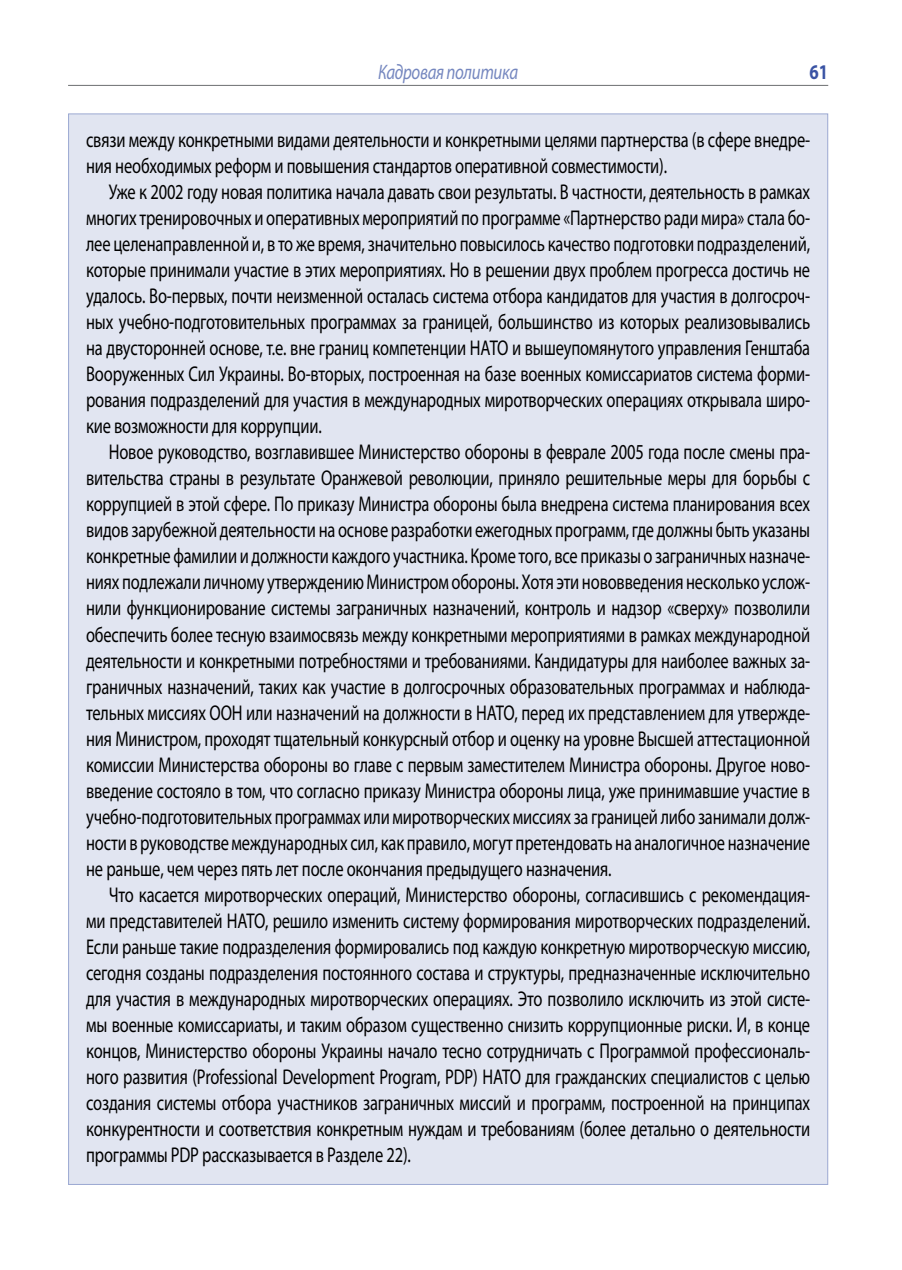
<style>
.page{position:relative;width:902px;height:1270px;background:#fff}
.page>*{position:absolute;margin:0;border:0;box-sizing:border-box;transform-origin:0 0}
.t1{font:21.4px/26px "Myriad Pro";letter-spacing:-.01em;color:#000;text-align:justify;scale:.77 1}
.t2{font:italic 21px "Myriad Pro";letter-spacing:-.02em;color:#7587bf;scale:.8 1}
.t3{font:700 21px "Myriad Pro";color:#3a53a4;scale:.8 1}
</style>
<div class="page">
<hr style="left:68px;top:85px;width:760px;height:1px;background:#6d6f71">
<div style="left:69px;top:114px;width:758px;height:1070px;background:#e1e5f1"></div>
<p class="t2" style="left:378px;top:61px;width:176px">Кадровая политика</p>
<p class="t3" style="left:809px;top:60px;width:25px">61</p>
<p class="t1" style="left:86px;top:127px;width:941px">связи между конкретными видами деятельности и конкретными целями партнерства (в сфере внедре&shy;ния необходимых реформ и повышения стандартов оперативной совместимости).</p>
<p class="t1" style="left:86px;top:179px;width:941px;text-indent:23px">Уже к 2002 году новая политика начала давать свои результаты. В частности, деятельность в рамках многих тренировочных и оперативных мероприятий по программе «Партнерство ради мира» стала бо&shy;лее целенаправленной и, в то же время, значительно повысилось качество подготовки подразделений, которые принимали участие в этих мероприятиях. Но в решении двух проблем прогресса достичь не удалось. Во-первых, почти неизменной осталась система отбора кандидатов для участия в долгосроч&shy;ных учебно-подготовительных программах за границей, большинство из которых реализовывались на двусторонней основе, т.е. вне границ компетенции НАТО и вышеупомянутого управления Генштаба Вооруженных Сил Украины. Во-вторых, построенная на базе военных комиссариатов система форми&shy;рования подразделений для участия в международных миротворческих операциях открывала широ&shy;кие возможности для коррупции.</p>
<p class="t1" style="left:86px;top:439px;width:941px;text-indent:23px">Новое руководство, возглавившее Министерство обороны в феврале 2005 года после смены пра&shy;вительства страны в результате Оранжевой революции, приняло решительные меры для борьбы с коррупцией в этой сфере. По приказу Министра обороны была внедрена система планирования всех видов зарубежной деятельности на основе разработки ежегодных программ, где должны быть указаны конкретные фамилии и должности каждого участника. Кроме того, все приказы о заграничных назначе&shy;ниях подлежали личному утверждению Министром обороны. Хотя эти нововведения несколько услож&shy;нили функционирование системы заграничных назначений, контроль и надзор «сверху» позволили обеспечить более тесную взаимосвязь между конкретными мероприятиями в рамках международной деятельности и конкретными потребностями и требованиями. Кандидатуры для наиболее важных за&shy;граничных назначений, таких как участие в долгосрочных образовательных программах и наблюда&shy;тельных миссиях ООН или назначений на должности в НАТО, перед их представлением для утвержде&shy;ния Министром, проходят тщательный конкурсный отбор и оценку на уровне Высшей аттестационной комиссии Министерства обороны во главе с первым заместителем Министра обороны. Другое ново&shy;введение состояло в том, что согласно приказу Министра обороны лица, уже принимавшие участие в учебно-подготовительных программах или миротворческих миссиях за границей либо занимали долж&shy;ности в руководстве международных сил, как правило, могут претендовать на аналогичное назначение не раньше, чем через пять лет после окончания предыдущего назначения.</p>
<p class="t1" style="left:86px;top:881px;width:941px;text-indent:23px">Что касается миротворческих операций, Министерство обороны, согласившись с рекомендация&shy;ми представителей НАТО, решило изменить систему формирования миротворческих подразделений.<br>Если раньше такие подразделения формировались под каждую конкретную миротворческую миссию, сегодня созданы подразделения постоянного состава и структуры, предназначенные исключительно для участия в международных миротворческих операциях. Это позволило исключить из этой систе&shy;мы военные комиссариаты, и таким образом существенно снизить коррупционные риски. И, в конце концов, Министерство обороны Украины начало тесно сотрудничать с Программой профессиональ&shy;ного развития (Professional Development Program, PDP) НАТО для гражданских специалистов с целью создания системы отбора участников заграничных миссий и программ, построенной на принципах конкурентности и соответствия конкретным нуждам и требованиям (более детально о деятельности программы PDP рассказывается в Разделе 22).</p>
</div>
